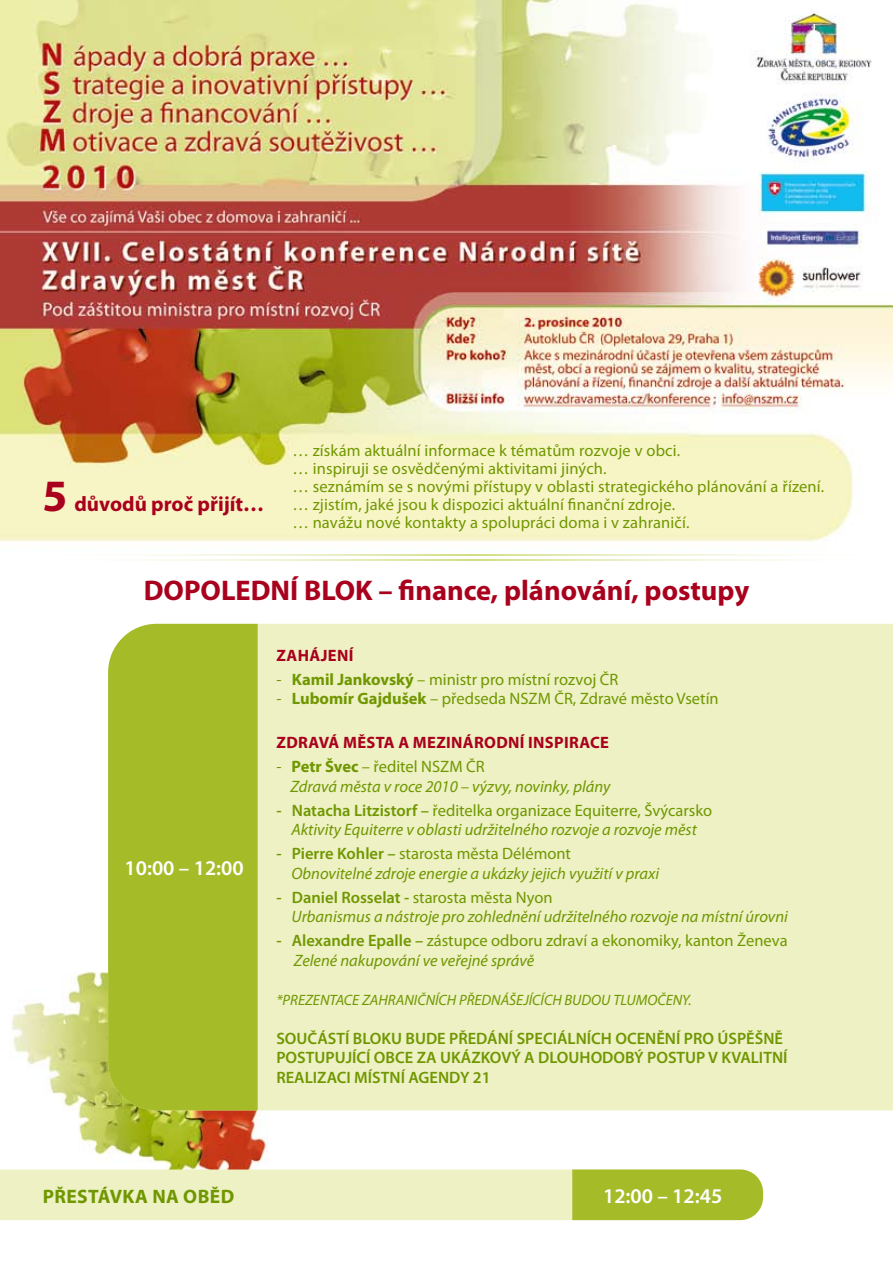
<style>
.page{position:relative;width:893px;height:1263px;background:#fff}
.page>*{position:absolute;margin:0;border:0;box-sizing:border-box;transform-origin:0 0}
.t1{font:700 28.5px "Myriad Pro";color:#a9001d}
.t2{font:600 21px "Myriad Pro";color:#fff}
.t3{font:700 21px "Myriad Pro";color:#a9001d}
.t4{font:700 19.5px "Myriad Pro";letter-spacing:.02em;color:#709701}
.t5{font:16.5px/18px "Myriad Pro";letter-spacing:.01em;color:#709701}
.t6{font:italic 16.5px/19.5px "Myriad Pro";color:#709701}
.t7{font:600 16.5px/19.5px "Myriad Pro";color:#709701}
.t8{font:700 16.5px "Myriad Pro";letter-spacing:.02em;color:#a9001d}
.t9{font:italic 15px "Myriad Pro";color:#709701}
.s1{font-size:45px}
.s2{font-weight:700}
.s3{font-style:normal}
.s4{font-weight:700;font-style:normal}
.s5{font-weight:600;font-style:normal}
.s6{font-weight:600}
.s7{font-style:italic}
</style>
<div class="page">
<img style="left:0;top:0;width:893px;height:1221px">
<img style="left:0;top:955px;width:286px;height:214px">
<div style="left:258px;top:624px;width:635px;height:486px;background:#edf1c3"></div>
<svg style="left:0;top:555px;width:893px;height:1px"></svg>
<svg style="left:0;top:560px;width:893px;height:1px"></svg>
<div style="left:108px;top:624px;width:150px;height:486px;background:#a5bc28"></div>
<svg style="left:0;top:1169px;width:763px;height:51px;background:#dbe49e"></svg>
<p class="t3" style="left:43px;top:490px;width:223px"><span class="s1">5</span> důvodů proč přijít…</p>
<p class="t5" style="left:292px;top:441px;width:533px">… získám aktuální informace k tématům rozvoje v obci.<br>… inspiruji se osvědčenými aktivitami jiných.<br>… seznámím se s novými přístupy v oblasti strategického plánování a řízení. … zjistím, jaké jsou k dispozici aktuální finanční zdroje.<br>… navážu nové kontakty a spolupráci doma i v zahraničí.</p>
<h1 class="t1" style="left:144px;top:572px;width:607px">DOPOLEDNÍ BLOK – finance, plánování, postupy</h1>
<p class="t2" style="left:125px;top:854px;width:121px">10:00 – 12:00</p>
<p class="t8" style="left:277px;top:645px;width:61px">Zahájení</p>
<p class="t5" style="left:276px;top:670px;width:343px">- <span class="s2">Kamil Jankovský</span> – ministr pro místní rozvoj ČR</p>
<p class="t5" style="left:276px;top:690px;width:444px">- <span class="s2">Lubomír Gajdušek</span> – předseda NSZM ČR, Zdravé město Vsetín</p>
<p class="t8" style="left:277px;top:732px;width:219px">Zdravá města a mezinárodní</p>
<p class="t8" style="left:528px;top:732px;width:81px">inspirace</p>
<p class="t6" style="left:290px;top:756px;width:322px;text-indent:-14px"><span class="s3">-</span> <span class="s4">Petr Švec</span> <span class="s3">– ředitel NSZM ČR<br></span>Zdravá města v roce 2010 – výzvy, novinky, plány</p>
<p class="t6" style="left:276px;top:800px;width:437px;text-align:center"><span class="s5">- Natacha Litzistorf –</span> <span class="s3">ředitelka organizace Equiterre, Švýcarsko<br></span>Aktivity Equiterre v oblasti udržitelného rozvoje a rozvoje měst</p>
<p class="t6" style="left:291px;top:843px;width:369px;text-indent:-15px"><span class="s5">- Pierre Kohler –</span> <span class="s3">starosta města Délémont<br></span>Obnovitelné zdroje energie a ukázky jejich využití v praxi</p>
<p class="t6" style="left:291px;top:887px;width:498px;text-indent:-15px"><span class="s5">- Daniel Rosselat -</span> <span class="s3">starosta města Nyon<br></span>Urbanismus a nástroje pro zohlednění udržitelného rozvoje na místní úrovni</p>
<p class="t5" style="left:294px;top:930px;width:495px;line-height:19.5px;text-indent:-17px"><span class="s6">- Alexandre Epalle –</span> zástupce odboru zdraví a ekonomiky, kanton Ženeva<br><span class="s7">Zelené nakupování ve veřejné správě</span></p>
<p class="t9" style="left:276px;top:990px;width:417px">*PREZENTACE ZAHRANIČNÍCH PŘEDNÁŠEJÍCÍCH BUDOU TLUMOČENY.</p>
<p class="t7" style="left:276px;top:1028px;width:513px">SOUČÁSTÍ BLOKU BUDE PŘEDÁNÍ SPECIÁLNÍCH OCENĚNÍ PRO ÚSPĚŠNĚ<br>POSTUPUJÍCÍ OBCE ZA UKÁZKOVÝ A DLOUHODOBÝ POSTUP V KVALITNÍ<br>REALIZACI MÍSTNÍ AGENDY 21</p>
<p class="t4" style="left:43px;top:1183px;width:191px">Přestávka na oběd</p>
<p class="t2" style="left:603px;top:1182px;width:121px">12:00 – 12:45</p>
</div>
